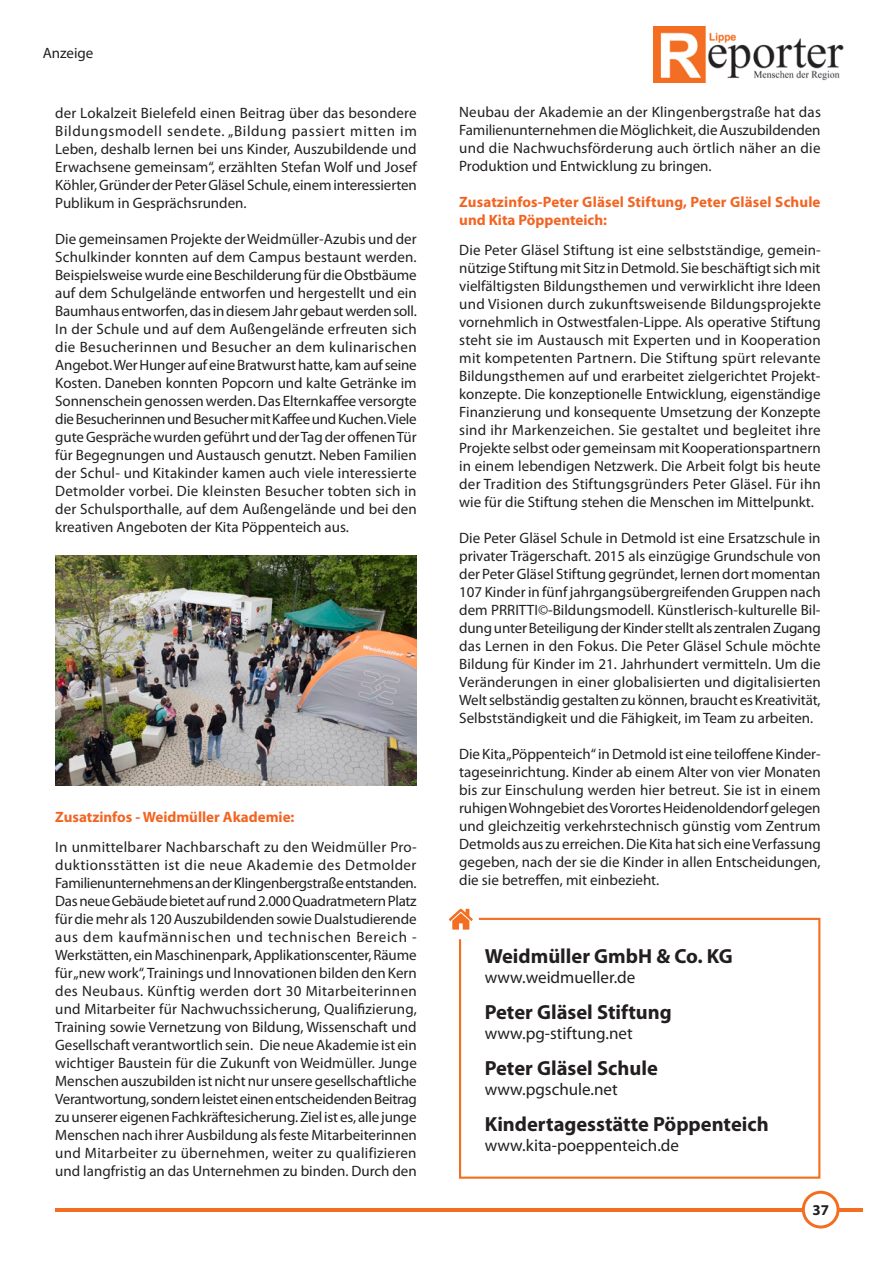
<style>
.page{position:relative;width:893px;height:1263px;background:#fff}
.page>*{position:absolute;margin:0;border:0;box-sizing:border-box;transform-origin:0 0}
.t1{font:700 20.55px "Myriad Pro";color:#231f20}
.t2{font:17.1px "Myriad Pro";color:#231f20}
.t3{font:15px/18px "Myriad Pro";color:#231f20;text-align:justify}
.t4{font:700 15px/18px "Myriad Pro";color:#f36421}
.t5{font:700 15px "Myriad Pro";color:#231f20}
</style>
<div class="page">
<img style="left:654px;top:27px;width:190px;height:56px">
<hr style="left:55px;top:1208px;width:808px;height:3px;background:#f36e21">
<div style="left:803px;top:1192px;width:35px;height:35px;background:#fff;border-radius:50%"></div>
<div style="left:802px;top:1191px;width:38px;height:37px;border:3px solid #f36e21;border-radius:50%"></div>
<div style="left:459px;top:918px;width:361px;height:261px;border:2px solid #f36e21"></div>
<div style="left:445px;top:901px;width:34px;height:38px;background:#fff;border-radius:50%"></div>
<svg style="left:449px;top:909px;width:24px;height:20px"></svg>
<img style="left:55px;top:556px;width:362px;height:229px">
<p class="t3" style="left:43px;top:44px;width:52px">Anzeige</p>
<p class="t3" style="left:55px;top:103px;width:363px">der Lokalzeit Bielefeld einen Beitrag über das besondere Bildungsmodell sendete. „Bildung passiert mitten im Leben, deshalb lernen bei uns Kinder, Auszubildende und Erwachsene gemeinsam“, erzählten Stefan Wolf und Josef Köhler, Gründer der Peter Gläsel Schule, einem interessierten Publikum in Gesprächsrunden.</p>
<p class="t3" style="left:55px;top:229px;width:363px">Die gemeinsamen Projekte der Weidmüller-Azubis und der Schulkinder konnten auf dem Campus bestaunt werden.<br>Beispielsweise wurde eine Beschilderung für die Obstbäume auf dem Schulgelände entworfen und hergestellt und ein Baumhaus entworfen, das in diesem Jahr gebaut werden soll.<br>In der Schule und auf dem Außengelände erfreuten sich die Besucherinnen und Besucher an dem kulinarischen Angebot. Wer Hunger auf eine Bratwurst hatte, kam auf seine Kosten. Daneben konnten Popcorn und kalte Getränke im Sonnenschein genossen werden. Das Elternkaffee versorgte die Besucherinnen und Besucher mit Kaffee und Kuchen. Viele gute Gespräche wurden geführt und der Tag der offenen Tür für Begegnungen und Austausch genutzt. Neben Familien der Schul- und Kitakinder kamen auch viele interessierte Detmolder vorbei. Die kleinsten Besucher tobten sich in der Schulsporthalle, auf dem Außengelände und bei den kreativen Angeboten der Kita Pöppenteich aus.</p>
<p class="t4" style="left:55px;top:807px;width:241px">Zusatzinfos - Weidmüller Akademie:</p>
<p class="t3" style="left:55px;top:837px;width:363px">In unmittelbarer Nachbarschaft zu den Weidmüller Pro&shy;duktionsstätten ist die neue Akademie des Detmolder Familienunternehmens an der Klingenbergstraße entstanden.<br>Das neue Gebäude bietet auf rund 2.000 Quadratmetern Platz für die mehr als 120 Auszubildenden sowie Dualstudierende aus dem kaufmännischen und technischen Bereich - Werkstätten, ein Maschinenpark, Applikationscenter, Räume für „new work“, Trainings und Innovationen bilden den Kern des Neubaus. Künftig werden dort 30 Mitarbeiterinnen und Mitarbeiter für Nachwuchssicherung, Qualifizierung, Training sowie Vernetzung von Bildung, Wissenschaft und Gesellschaft verantwortlich sein. Die neue Akademie ist ein wichtiger Baustein für die Zukunft von Weidmüller. Junge Menschen auszubilden ist nicht nur unsere gesellschaftliche Verantwortung, sondern leistet einen entscheidenden Beitrag zu unserer eigenen Fachkräftesicherung. Ziel ist es, alle junge Menschen nach ihrer Ausbildung als feste Mitarbeiterinnen und Mitarbeiter zu übernehmen, weiter zu qualifizieren und langfristig an das Unternehmen zu binden. Durch den</p>
<p class="t3" style="left:459px;top:103px;width:363px">Neubau der Akademie an der Klingenbergstraße hat das Familienunternehmen die Möglichkeit, die Auszubildenden und die Nachwuchsförderung auch örtlich näher an die Produktion und Entwicklung zu bringen.</p>
<p class="t4" style="left:459px;top:192px;width:363px">Zusatzinfos-Peter Gläsel Stiftung, Peter Gläsel Schule und Kita Pöppenteich:</p>
<p class="t3" style="left:459px;top:241px;width:363px">Die Peter Gläsel Stiftung ist eine selbstständige, gemein&shy;nützige Stiftung mit Sitz in Detmold. Sie beschäftigt sich mit vielfältigsten Bildungsthemen und verwirklicht ihre Ideen und Visionen durch zukunftsweisende Bildungsprojekte vornehmlich in Ostwestfalen-Lippe. Als operative Stiftung steht sie im Austausch mit Experten und in Kooperation mit kompetenten Partnern. Die Stiftung spürt relevante Bildungsthemen auf und erarbeitet zielgerichtet Projekt&shy;konzepte. Die konzeptionelle Entwicklung, eigenständige Finanzierung und konsequente Umsetzung der Konzepte sind ihr Markenzeichen. Sie gestaltet und begleitet ihre Projekte selbst oder gemeinsam mit Kooperationspartnern in einem lebendigen Netzwerk. Die Arbeit folgt bis heute der Tradition des Stiftungsgründers Peter Gläsel. Für ihn wie für die Stiftung stehen die Menschen im Mittelpunkt.</p>
<p class="t3" style="left:459px;top:529px;width:363px">Die Peter Gläsel Schule in Detmold ist eine Ersatzschule in privater Trägerschaft. 2015 als einzügige Grundschule von der Peter Gläsel Stiftung gegründet, lernen dort momentan 107 Kinder in fünf jahrgangsübergreifenden Gruppen nach dem PRRITTI©-Bildungsmodell. Künstlerisch-kulturelle Bil&shy;dung unter Beteiligung der Kinder stellt als zentralen Zugang das Lernen in den Fokus. Die Peter Gläsel Schule möchte Bildung für Kinder im 21. Jahrhundert vermitteln. Um die Veränderungen in einer globalisierten und digitalisierten Welt selbständig gestalten zu können, braucht es Kreativität, Selbstständigkeit und die Fähigkeit, im Team zu arbeiten.</p>
<p class="t3" style="left:459px;top:745px;width:363px">Die Kita „Pöppenteich“ in Detmold ist eine teiloffene Kinder&shy;tageseinrichtung. Kinder ab einem Alter von vier Monaten bis zur Einschulung werden hier betreut. Sie ist in einem ruhigen Wohngebiet des Vorortes Heidenoldendorf gelegen und gleichzeitig verkehrstechnisch günstig vom Zentrum Detmolds aus zu erreichen. Die Kita hat sich eine Verfassung gegeben, nach der sie die Kinder in allen Entscheidungen, die sie betreffen, mit einbezieht.</p>
<h1 class="t1" style="left:485px;top:943px;width:249px">Weidmüller GmbH &amp; Co. KG</h1>
<p class="t2" style="left:485px;top:967px;width:152px">www.weidmueller.de</p>
<h1 class="t1" style="left:485px;top:998px;width:189px">Peter Gläsel Stiftung</h1>
<p class="t2" style="left:485px;top:1023px;width:150px">www.pg-stiftung.net</p>
<h1 class="t1" style="left:485px;top:1054px;width:175px">Peter Gläsel Schule</h1>
<p class="t2" style="left:485px;top:1079px;width:135px">www.pgschule.net</p>
<h1 class="t1" style="left:485px;top:1110px;width:285px">Kindertagesstätte Pöppenteich</h1>
<p class="t2" style="left:485px;top:1135px;width:196px">www.kita-poeppenteich.de</p>
<p class="t5" style="left:812px;top:1200px;width:18px">37</p>
</div>
